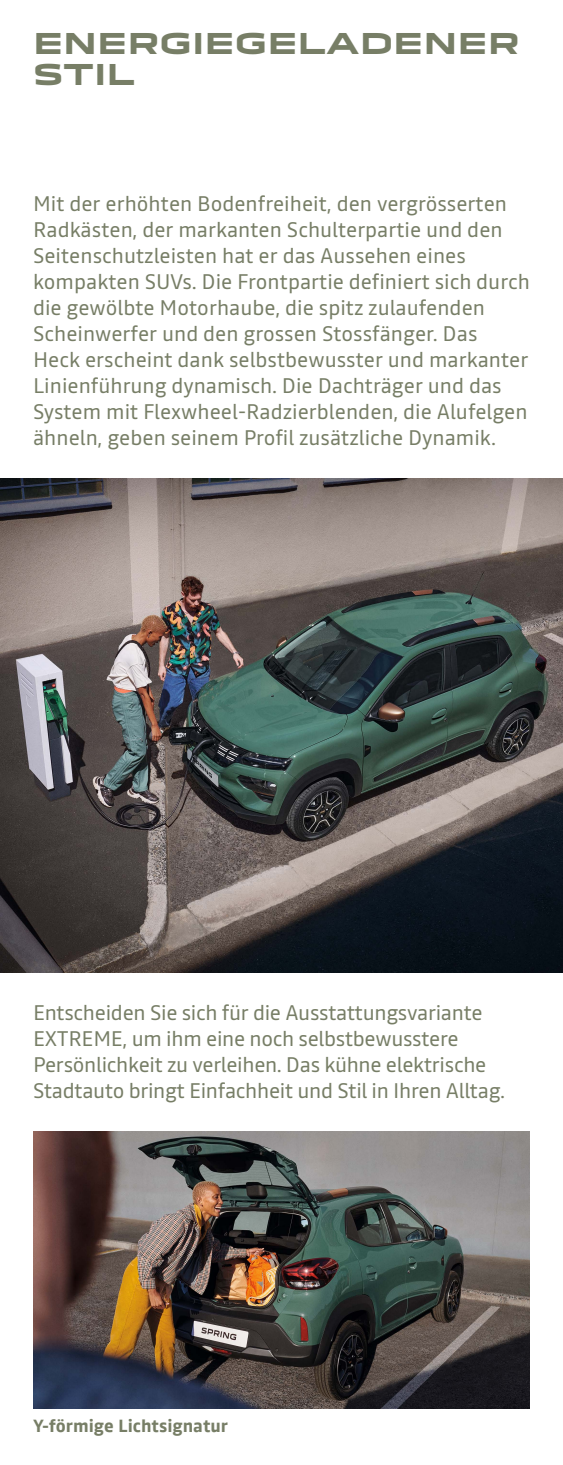
<style>
.page{position:relative;width:563px;height:1465px;background:#fff}
.page>*{position:absolute;margin:0;border:0;box-sizing:border-box;transform-origin:0 0}
.t1{font:700 28px/30.5px "Dacia Block Extended";color:#777e66}
.t2{font:21px/26px "Read";color:#777e66}
.t3{font:700 17.5px "Read";color:#777e66}
</style>
<div class="page">
<img style="left:0;top:478px;width:562px;height:494px">
<img style="left:33px;top:1131px;width:497px;height:276px">
<h1 class="t1" style="left:33px;top:29px;width:488px">ENERGIEGELADENER<br>STIL</h1>
<p class="t2" style="left:33px;top:191px;width:498px">Mit der erhöhten Bodenfreiheit, den vergrösserten Radkästen, der markanten Schulterpartie und den Seitenschutzleisten hat er das Aussehen eines kompakten SUVs. Die Frontpartie definiert sich durch die gewölbte Motorhaube, die spitz zulaufenden Scheinwerfer und den grossen Stossfänger. Das Heck erscheint dank selbstbewusster und markanter Linienführung dynamisch. Die Dachträger und das System mit Flexwheel-Radzierblenden, die Alufelgen ähneln, geben seinem Profil zusätzliche Dynamik.</p>
<p class="t2" style="left:33px;top:1000px;width:473px">Entscheiden Sie sich für die Ausstattungsvariante EXTREME, um ihm eine noch selbstbewusstere Persönlichkeit zu verleihen. Das kühne elektrische Stadtauto bringt Einfachheit und Stil in Ihren Alltag.</p>
<p class="t3" style="left:33px;top:1415px;width:197px">Y-förmige Lichtsignatur</p>
</div>
